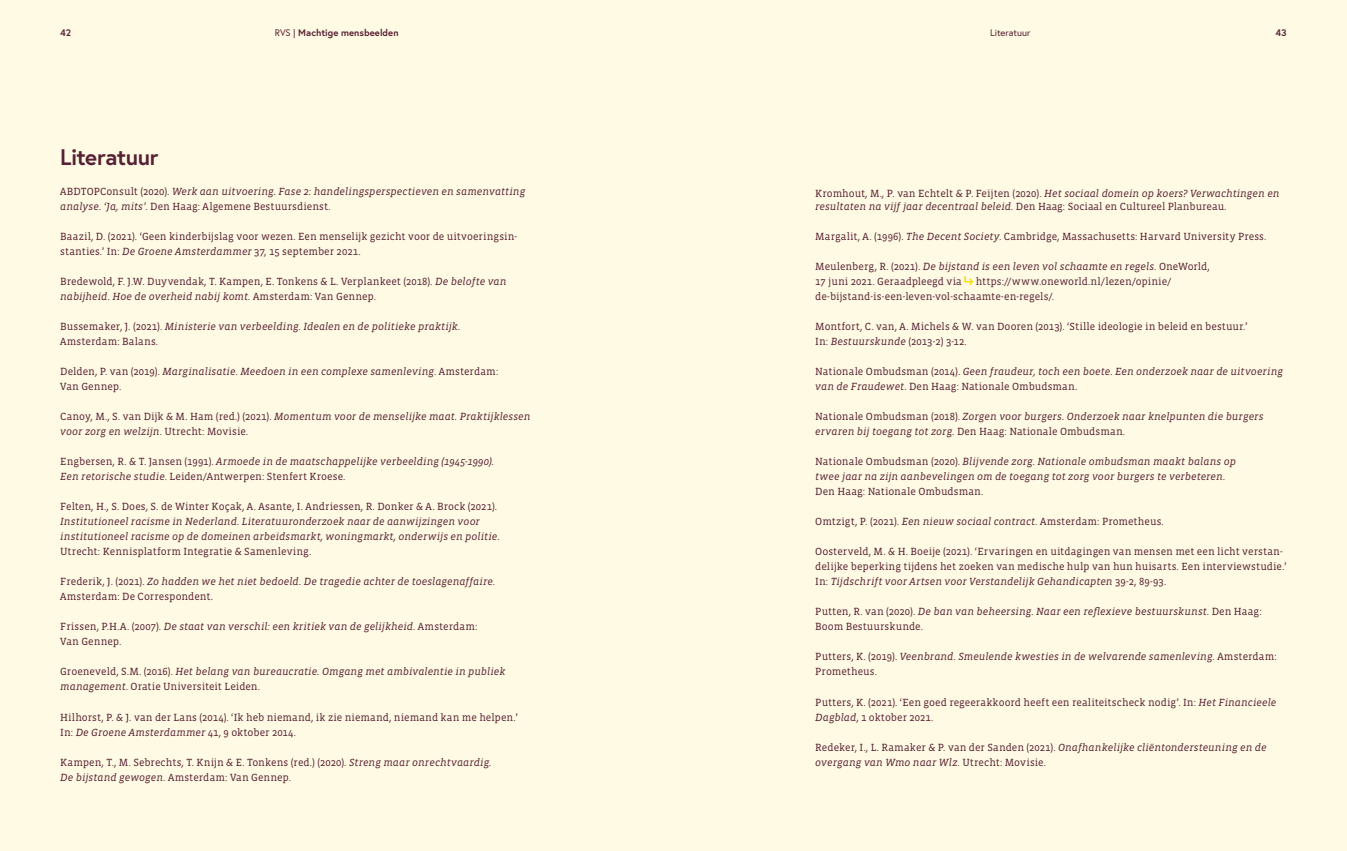
<style>
.page{position:relative;width:1347px;height:851px;background:#fff}
.page>*{position:absolute;margin:0;border:0;box-sizing:border-box;transform-origin:0 0}
.body_text{font:700 22.5px "Europa";letter-spacing:-.02em;color:#572034}
.body_text-2{font:italic 10.62px/15px "Vista Slab OTCE";color:#572034}
.body_text-3{font:10.62px/15px "Vista Slab OTCE";letter-spacing:.005em;color:#572034}
.No_Spacing{font:10.62px/12.8px "Vista Slab OTCE";color:#572034}
.t1{font:700 9.5px "Europa";letter-spacing:.005em;color:#572034}
.t2{font:9.5px "Europa";color:#572034}
.s1{font-weight:400}
.s2{font-style:normal}
.s3{font-style:italic}
</style>
<div class="page">
<div style="left:0;top:0;width:673px;height:850px;background:#fffae3"></div>
<div style="left:673px;top:0;width:673px;height:850px;background:#fffae3"></div>
<svg style="left:964px;top:276px;width:9px;height:9px"></svg>
<p class="t1" style="left:60px;top:26px;width:12px">42</p>
<p class="t1" style="left:275px;top:26px;width:125px"><span class="s1">RVS |</span> Machtige mensbeelden</p>
<p class="t2" style="left:990px;top:26px;width:42px">Literatuur</p>
<p class="t1" style="left:1275px;top:26px;width:13px">43</p>
<p class="body_text" style="left:60px;top:142px;width:100px">Literatuur</p>
<p class="body_text-2" style="left:60px;top:184px;width:466px"><span class="s2">ABDTOPConsult (2020).</span> Werk aan uitvoering. Fase 2: handelingsperspectieven en samenvatting analyse. ‘Ja, mits’<span class="s2">. Den Haag: Algemene Bestuursdienst.</span></p>
<p class="body_text-3" style="left:60px;top:229px;width:458px">Baazil, D. (2021). ‘Geen kinderbijslag voor wezen. Een menselijk gezicht voor de uitvoeringsin&shy;stanties.’ In: <span class="s3">De Groene Amsterdammer</span> 37, 15 september 2021.</p>
<p class="body_text-3" style="left:60px;top:274px;width:448px">Bredewold, F. J.W. Duyvendak, T. Kampen, E. Tonkens &amp; L. Verplankeet (2018). <span class="s3">De belofte van nabijheid. Hoe de overheid nabij komt.</span> Amsterdam: Van Gennep.</p>
<p class="body_text-2" style="left:60px;top:319px;width:402px"><span class="s2">Bussemaker, J. (2021).</span> Ministerie van verbeelding. Idealen en de politieke praktijk.<br><span class="s2">Amsterdam: Balans.</span></p>
<p class="body_text-2" style="left:60px;top:364px;width:439px"><span class="s2">Delden, P. van (2019).</span> Marginalisatie. Meedoen in een complexe samenleving<span class="s2">. Amsterdam:<br>Van Gennep.</span></p>
<p class="body_text-2" style="left:60px;top:409px;width:472px"><span class="s2">Canoy, M., S. van Dijk &amp; M. Ham (red.) (2021).</span> Momentum voor de menselijke maat. Praktijklessen voor zorg en welzijn<span class="s2">. Utrecht: Movisie.</span></p>
<p class="body_text-2" style="left:60px;top:454px;width:435px"><span class="s2">Engbersen, R. &amp; T. Jansen (1991).</span> Armoede in de maatschappelijke verbeelding (1945-1990).<br>Een retorische studie<span class="s2">. Leiden/Antwerpen: Stenfert Kroese.</span></p>
<p class="body_text-2" style="left:60px;top:499px;width:441px"><span class="s2">Felten, H., S. Does, S. de Winter Koçak, A. Asante, I. Andriessen, R. Donker &amp; A. Brock (2021).<br></span>Institutioneel racisme in Nederland. Literatuuronderzoek naar de aanwijzingen voor institutioneel racisme op de domeinen arbeidsmarkt, woningmarkt, onderwijs en politie.<br><span class="s2">Utrecht: Kennisplatform Integratie &amp; Samenleving.</span></p>
<p class="body_text-2" style="left:60px;top:574px;width:436px"><span class="s2">Frederik, J. (2021).</span> Zo hadden we het niet bedoeld. De tragedie achter de toeslagenaffaire<span class="s2">.<br>Amsterdam: De Correspondent.</span></p>
<p class="body_text-2" style="left:60px;top:619px;width:419px"><span class="s2">Frissen, P.H.A. (2007).</span> De staat van verschil: een kritiek van de gelijkheid<span class="s2">. Amsterdam:<br>Van Gennep.</span></p>
<p class="body_text-2" style="left:60px;top:664px;width:446px"><span class="s2">Groeneveld, S.M. (2016).</span> Het belang van bureaucratie. Omgang met ambivalentie in publiek management<span class="s2">. Oratie Universiteit Leiden.</span></p>
<p class="body_text-3" style="left:60px;top:709px;width:459px">Hilhorst, P. &amp; J. van der Lans (2014). ‘Ik heb niemand, ik zie niemand, niemand kan me helpen.’<br>In: <span class="s3">De Groene Amsterdammer</span> 41, 9 oktober 2014.</p>
<p class="body_text-3" style="left:60px;top:754px;width:433px">Kampen, T., M. Sebrechts, T. Knijn &amp; E. Tonkens (red.) (2020). <span class="s3">Streng maar onrechtvaardig.<br>De bijstand gewogen</span>. Amsterdam: Van Gennep.</p>
<p class="No_Spacing" style="left:815px;top:187px;width:466px">Kromhout, M., P. van Echtelt &amp; P. Feijten (2020). <span class="s3">Het sociaal domein op koers? Verwachtingen en resultaten na vijf jaar decentraal beleid.</span> Den Haag: Sociaal en Cultureel Planbureau.</p>
<p class="body_text-3" style="left:815px;top:229px;width:453px">Margalit, A. (1996). <span class="s3">The Decent Society</span>. Cambridge, Massachusetts: Harvard University Press.</p>
<p class="body_text-2" style="left:815px;top:259px;width:396px"><span class="s2">Meulenberg, R. (2021).</span> De bijstand is een leven vol schaamte en regels<span class="s2">. OneWorld,</span></p>
<p class="body_text-3" style="left:815px;top:274px;width:148px">17 juni 2021. Geraadpleegd via</p>
<p class="body_text-3" style="left:815px;top:274px;width:357px;text-indent:160px">https://www.oneworld.nl/lezen/opinie/ de-bijstand-is-een-leven-vol-schaamte-en-regels/.</p>
<p class="body_text-3" style="left:815px;top:319px;width:434px">Montfort, C. van, A. Michels &amp; W. van Dooren (2013). ‘Stille ideologie in beleid en bestuur.’</p>
<p class="body_text-3" style="left:815px;top:334px;width:153px">In: <span class="s3">Bestuurskunde</span> (2013-2) 3-12.</p>
<p class="body_text-2" style="left:815px;top:364px;width:469px"><span class="s2">Nationale Ombudsman (2014).</span> Geen fraudeur, toch een boete. Een onderzoek naar de uitvoering van de Fraudewet<span class="s2">. Den Haag: Nationale Ombudsman.</span></p>
<p class="body_text-2" style="left:815px;top:409px;width:450px"><span class="s2">Nationale Ombudsman (2018).</span> Zorgen voor burgers. Onderzoek naar knelpunten die burgers ervaren bij toegang tot zorg<span class="s2">. Den Haag: Nationale Ombudsman.</span></p>
<p class="body_text-2" style="left:815px;top:454px;width:422px"><span class="s2">Nationale Ombudsman (2020).</span> Blijvende zorg. Nationale ombudsman maakt balans op</p>
<p class="body_text-2" style="left:815px;top:469px;width:411px">twee jaar na zijn aanbevelingen om de toegang tot zorg voor burgers te verbeteren.</p>
<p class="body_text-3" style="left:815px;top:484px;width:170px">Den Haag: Nationale Ombudsman.</p>
<p class="body_text-3" style="left:815px;top:514px;width:350px">Omtzigt, P. (2021). <span class="s3">Een nieuw sociaal contract</span>. Amsterdam: Prometheus.</p>
<p class="body_text-3" style="left:815px;top:544px;width:472px">Oosterveld, M. &amp; H. Boeije (2021). ‘Ervaringen en uitdagingen van mensen met een licht verstan&shy;delijke beperking tijdens het zoeken van medische hulp van hun huisarts. Een interviewstudie.’<br>In: <span class="s3">Tijdschrift voor Artsen voor Verstandelijk Gehandicapten</span> 39-2, 89-93.</p>
<p class="body_text-2" style="left:815px;top:604px;width:448px"><span class="s2">Putten, R. van (2020).</span> De ban van beheersing. Naar een reflexieve bestuurskunst<span class="s2">. Den Haag:<br>Boom Bestuurskunde.</span></p>
<p class="body_text-2" style="left:815px;top:649px;width:463px"><span class="s2">Putters, K. (2019).</span> Veenbrand. Smeulende kwesties in de welvarende samenleving<span class="s2">. Amsterdam:<br>Prometheus.</span></p>
<p class="body_text-3" style="left:815px;top:694px;width:462px">Putters, K. (2021). ‘Een goed regeerakkoord heeft een realiteitscheck nodig’. In: <span class="s3">Het Financieele<br>Dagblad</span>, 1 oktober 2021.</p>
<p class="body_text-3" style="left:815px;top:739px;width:453px">Redeker, I., L. Ramaker &amp; P. van der Sanden (2021). <span class="s3">Onafhankelijke cliëntondersteuning en de overgang van Wmo naar Wlz</span>. Utrecht: Movisie.</p>
</div>
